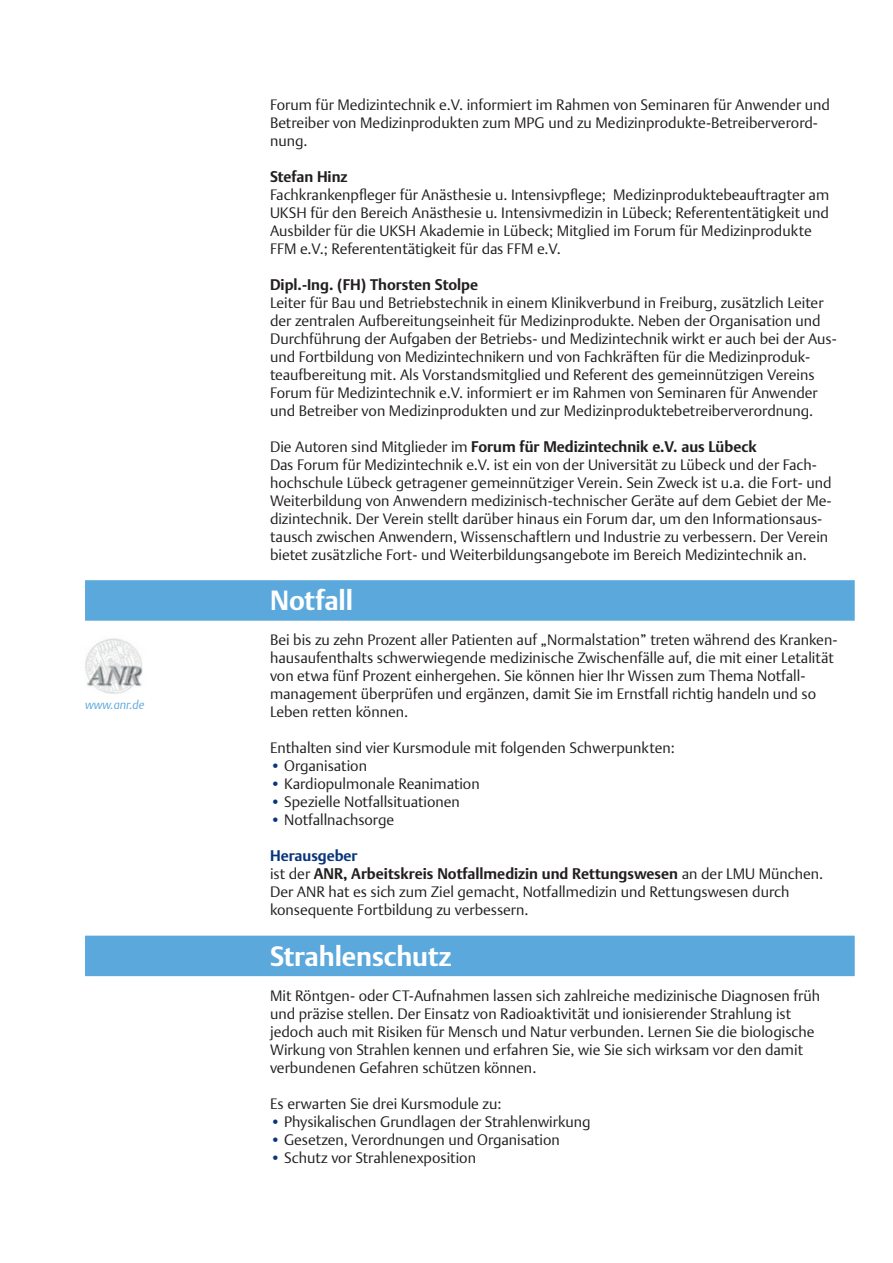
<style>
.page{position:relative;width:893px;height:1263px;background:#fff}
.page>*{position:absolute;margin:0;border:0;box-sizing:border-box;transform-origin:0 0}
.t1{font:700 27px "Thieme Argo 2011";letter-spacing:-.005em;color:#fff}
.t2{font:300 15px/18px "Thieme Argo 2011";color:#231f20}
.t3{font:700 15px "Thieme Argo 2011";color:#231f20}
.t4{font:italic 300 12px "Thieme Argo 2011";color:#5ba8dc}
.s1{font-weight:700}
.s2{color:#08357c}
.s3{font-weight:700;color:#08357c}
</style>
<div class="page">
<div style="left:85px;top:580px;width:770px;height:41px;background:#5ba8dc"></div>
<div style="left:85px;top:936px;width:770px;height:40px;background:#5ba8dc"></div>
<img style="left:85px;top:638px;width:58px;height:56px">
<p class="t4" style="left:85px;top:697px;width:61px">www.anr.de</p>
<p class="t2" style="left:270px;top:95px;width:561px">Forum für Medizintechnik e.V. informiert im Rahmen von Seminaren für Anwender und<br>Betreiber von Medizinprodukten zum MPG und zu Medizinprodukte-Betreiberverord&shy;nung.</p>
<p class="t3" style="left:270px;top:166px;width:79px">Stefan Hinz</p>
<p class="t2" style="left:270px;top:185px;width:561px">Fachkrankenpfleger für Anästhesie u. Intensivpflege; Medizinproduktebeauftragter am UKSH für den Bereich Anästhesie u. Intensivmedizin in Lübeck; Referententätigkeit und Ausbilder für die UKSH Akademie in Lübeck; Mitglied im Forum für Medizinprodukte FFM e.V.; Referententätigkeit für das FFM e.V.</p>
<p class="t3" style="left:270px;top:274px;width:210px">Dipl.-Ing. (FH) Thorsten Stolpe</p>
<p class="t2" style="left:270px;top:293px;width:568px">Leiter für Bau und Betriebstechnik in einem Klinikverbund in Freiburg, zusätzlich Leiter der zentralen Aufbereitungseinheit für Medizinprodukte. Neben der Organisation und Durchführung der Aufgaben der Betriebs- und Medizintechnik wirkt er auch bei der Aus&shy;und Fortbildung von Medizintechnikern und von Fachkräften für die Medizinproduk&shy;teaufbereitung mit. Als Vorstandsmitglied und Referent des gemeinnützigen Vereins Forum für Medizintechnik e.V. informiert er im Rahmen von Seminaren für Anwender und Betreiber von Medizinprodukten und zur Medizinproduktebetreiberverordnung.</p>
<p class="t2" style="left:270px;top:437px;width:563px">Die Autoren sind Mitglieder im <span class="s1">Forum für Medizintechnik e.V. aus Lübeck<br></span>Das Forum für Medizintechnik e.V. ist ein von der Universität zu Lübeck und der Fach&shy;hochschule Lübeck getragener gemeinnütziger Verein. Sein Zweck ist u.a. die Fort- und Weiterbildung von Anwendern medizinisch-technischer Geräte auf dem Gebiet der Me&shy;dizintechnik. Der Verein stellt darüber hinaus ein Forum dar, um den Informationsaus&shy;tausch zwischen Anwendern, Wissenschaftlern und Industrie zu verbessern. Der Verein bietet zusätzliche Fort- und Weiterbildungsangebote im Bereich Medizintechnik an.</p>
<h1 class="t1" style="left:270px;top:582px;width:85px">Notfall</h1>
<p class="t2" style="left:270px;top:630px;width:569px">Bei bis zu zehn Prozent aller Patienten auf „Normalstation” treten während des Kranken&shy;hausaufenthalts schwerwiegende medizinische Zwischenfälle auf, die mit einer Letalität von etwa fünf Prozent einhergehen. Sie können hier Ihr Wissen zum Thema Notfall&shy;management überprüfen und ergänzen, damit Sie im Ernstfall richtig handeln und so Leben retten können.</p>
<p class="t2" style="left:270px;top:738px;width:406px">Enthalten sind vier Kursmodule mit folgenden Schwerpunkten:</p>
<p class="t2" style="left:270px;top:756px;width:99px"><span class="s2">•</span> Organisation</p>
<p class="t2" style="left:270px;top:774px;width:211px"><span class="s2">•</span> Kardiopulmonale Reanimation</p>
<p class="t2" style="left:270px;top:792px;width:191px"><span class="s2">•</span> Spezielle Notfallsituationen</p>
<p class="t2" style="left:270px;top:810px;width:126px"><span class="s2">•</span> Notfallnachsorge</p>
<p class="t2" style="left:270px;top:846px;width:555px"><span class="s3">Herausgeber<br></span>ist der <span class="s1">ANR, Arbeitskreis Notfallmedizin und Rettungswesen</span> an der LMU München.<br>Der ANR hat es sich zum Ziel gemacht, Notfallmedizin und Rettungswesen durch konsequente Fortbildung zu verbessern.</p>
<h1 class="t1" style="left:270px;top:938px;width:183px">Strahlenschutz</h1>
<p class="t2" style="left:270px;top:986px;width:552px">Mit Röntgen- oder CT-Aufnahmen lassen sich zahlreiche medizinische Diagnosen früh und präzise stellen. Der Einsatz von Radioaktivität und ionisierender Strahlung ist jedoch auch mit Risiken für Mensch und Natur verbunden. Lernen Sie die biologische Wirkung von Strahlen kennen und erfahren Sie, wie Sie sich wirksam vor den damit verbundenen Gefahren schützen können.</p>
<p class="t2" style="left:270px;top:1094px;width:233px">Es erwarten Sie drei Kursmodule zu:</p>
<p class="t2" style="left:270px;top:1112px;width:322px"><span class="s2">•</span> Physikalischen Grundlagen der Strahlenwirkung</p>
<p class="t2" style="left:270px;top:1130px;width:291px"><span class="s2">•</span> Gesetzen, Verordnungen und Organisation</p>
<p class="t2" style="left:270px;top:1148px;width:207px"><span class="s2">•</span> Schutz vor Strahlenexposition</p>
</div>
